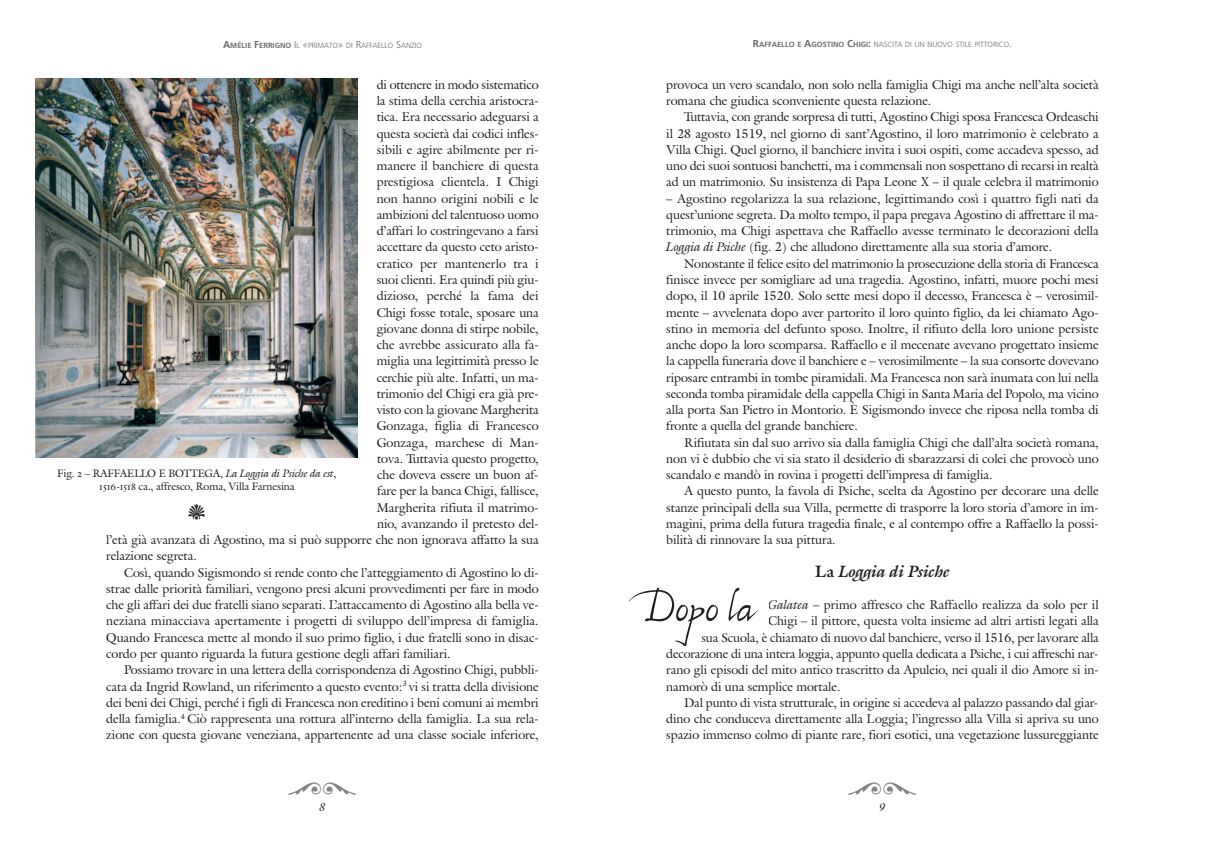
<style>
.page{position:relative;width:1205px;height:851px;background:#fff}
.page>*{position:absolute;margin:0;border:0;box-sizing:border-box;transform-origin:0 0}
.t1{font:57.5px "Michelangelo";color:#231f20}
.t2{font:italic 700 16.25px "Galliard IT Cby BT";color:#231f20}
.t3{font:12.5px/16.2px "Galliard IT Cby BT";color:#231f20;text-align:justify}
.t4{font:italic 11.25px "Galliard IT Cby BT";color:#231f20}
.t5{font:10.62px/12.5px "Galliard ITC Rm O Sty CC";color:#231f20;text-align:center}
.t6{font:300 7.5px "Frutiger";color:#6c6d70}
.s1{font-weight:700;font-size:10px}
.s2{font-weight:700}
.s3{font-size:10px}
.s4{font-family:"Galliard ITC It CC"}
.s5{font-style:italic}
.s6{font-style:normal}
</style>
<div class="page">
<img style="left:35px;top:78px;width:323px;height:379px">
<p class="t6" style="left:223px;top:42px;width:200px"><span class="s1">A</span><span class="s2">MÉLIE</span> <span class="s1">F</span><span class="s2">ERRIGNO</span> <span class="s3">I</span>L <span class="s3">«</span>PRIMATO<span class="s3">»</span> DI <span class="s3">R</span>AFFAELLO <span class="s3">S</span>ANZIO</p>
<p class="t6" style="left:753px;top:42px;width:261px"><span class="s1">R</span><span class="s2">AFFAELLO E</span> <span class="s1">A</span><span class="s2">GOSTINO</span> <span class="s1">C</span><span class="s2">HIGI</span><span class="s1">:</span> NASCITA DI UN NUOVO STILE PITTORICO<span class="s3">.</span></p>
<p class="t3" style="left:377px;top:78px;width:163px">di ottenere in modo sistematico</p>
<p class="t3" style="left:377px;top:94px;width:163px">la stima della cerchia aristocra-</p>
<p class="t3" style="left:377px;top:110px;width:163px">tica. Era necessario adeguarsi a</p>
<p class="t3" style="left:377px;top:127px;width:163px">questa società dai codici infles-</p>
<p class="t3" style="left:377px;top:143px;width:163px">sibili e agire abilmente per ri-</p>
<p class="t3" style="left:377px;top:159px;width:163px">manere il banchiere di questa</p>
<p class="t3" style="left:377px;top:175px;width:163px">prestigiosa clientela. I Chigi</p>
<p class="t3" style="left:377px;top:192px;width:163px">non hanno origini nobili e le</p>
<p class="t3" style="left:377px;top:208px;width:163px">ambizioni del talentuoso uomo</p>
<p class="t3" style="left:377px;top:224px;width:163px">d’affari lo costringevano a farsi</p>
<p class="t3" style="left:377px;top:240px;width:163px">accettare da questo ceto aristo-</p>
<p class="t3" style="left:377px;top:257px;width:163px">cratico per mantenerlo tra i</p>
<p class="t3" style="left:377px;top:273px;width:163px">suoi clienti. Era quindi più giu-</p>
<p class="t3" style="left:377px;top:289px;width:163px">dizioso, perché la fama dei</p>
<p class="t3" style="left:377px;top:305px;width:163px">Chigi fosse totale, sposare una</p>
<p class="t3" style="left:377px;top:322px;width:163px">giovane donna di stirpe nobile,</p>
<p class="t3" style="left:377px;top:338px;width:163px">che avrebbe assicurato alla fa-</p>
<p class="t3" style="left:377px;top:354px;width:163px">miglia una legittimità presso le</p>
<p class="t3" style="left:377px;top:370px;width:163px">cerchie più alte. Infatti, un ma-</p>
<p class="t3" style="left:377px;top:387px;width:163px">trimonio del Chigi era già pre-</p>
<p class="t3" style="left:377px;top:403px;width:163px">visto con la giovane Margherita</p>
<p class="t3" style="left:377px;top:419px;width:163px">Gonzaga, figlia di Francesco</p>
<p class="t3" style="left:377px;top:435px;width:163px">Gonzaga, marchese di Man-</p>
<p class="t3" style="left:377px;top:452px;width:163px">tova. Tuttavia questo progetto,</p>
<p class="t3" style="left:377px;top:468px;width:163px">che doveva essere un buon af-</p>
<p class="t3" style="left:377px;top:484px;width:163px">fare per la banca Chigi, fallisce,</p>
<p class="t3" style="left:377px;top:500px;width:163px">Margherita rifiuta il matrimo-</p>
<p class="t3" style="left:377px;top:517px;width:163px">nio, avanzando il pretesto del-</p>
<p class="t3" style="left:106px;top:533px;width:434px">l’età già avanzata di Agostino, ma si può supporre che non ignorava affatto la sua</p>
<p class="t3" style="left:106px;top:549px;width:92px">relazione segreta.</p>
<p class="t3" style="left:124px;top:565px;width:416px">Così, quando Sigismondo si rende conto che l’atteggiamento di Agostino lo di-</p>
<p class="t3" style="left:106px;top:582px;width:434px">strae dalle priorità familiari, vengono presi alcuni provvedimenti per fare in modo</p>
<p class="t3" style="left:106px;top:598px;width:434px">che gli affari dei due fratelli siano separati. L’attaccamento di Agostino alla bella ve-</p>
<p class="t3" style="left:106px;top:614px;width:434px">neziana minacciava apertamente i progetti di sviluppo dell’impresa di famiglia.</p>
<p class="t3" style="left:106px;top:630px;width:434px">Quando Francesca mette al mondo il suo primo figlio, i due fratelli sono in disac-</p>
<p class="t3" style="left:106px;top:647px;width:346px">cordo per quanto riguarda la futura gestione degli affari familiari.</p>
<p class="t3" style="left:124px;top:663px;width:416px">Possiamo trovare in una lettera della corrispondenza di Agostino Chigi, pubbli-</p>
<p class="t3" style="left:106px;top:679px;width:434px">cata da Ingrid Rowland, un riferimento a questo evento:<sup>3</sup> vi si tratta della divisione</p>
<p class="t3" style="left:106px;top:695px;width:434px">dei beni dei Chigi, perché i figli di Francesca non ereditino i beni comuni ai membri</p>
<p class="t3" style="left:106px;top:712px;width:434px">della famiglia.<sup>4</sup> Ciò rappresenta una rottura all’interno della famiglia. La sua rela-</p>
<p class="t3" style="left:106px;top:728px;width:434px">zione con questa giovane veneziana, appartenente ad una classe sociale inferiore,</p>
<p class="t5" style="left:57px;top:468px;width:281px">Fig. 2 – RAFFAELLO E BOTTEGA, <span class="s4">La Loggia di Psiche da est</span>,<br>1516-1518 ca., affresco, Roma, Villa Farnesina</p>
<p class="t3" style="left:666px;top:78px;width:434px">provoca un vero scandalo, non solo nella famiglia Chigi ma anche nell’alta società romana che giudica sconveniente questa relazione.</p>
<p class="t3" style="left:666px;top:110px;width:434px;text-indent:18px">Tuttavia, con grande sorpresa di tutti, Agostino Chigi sposa Francesca Ordeaschi il 28 agosto 1519, nel giorno di sant’Agostino, il loro matrimonio è celebrato a Villa Chigi. Quel giorno, il banchiere invita i suoi ospiti, come accadeva spesso, ad uno dei suoi sontuosi banchetti, ma i commensali non sospettano di recarsi in realtà ad un matrimonio. Su insistenza di Papa Leone X – il quale celebra il matrimonio</p>
<p class="t3" style="left:666px;top:192px;width:434px">– Agostino regolarizza la sua relazione, legittimando così i quattro figli nati da quest’unione segreta. Da molto tempo, il papa pregava Agostino di affrettare il ma&shy;trimonio, ma Chigi aspettava che Raffaello avesse terminato le decorazioni della <span class="s5">Loggia di Psiche</span> (fig. 2) che alludono direttamente alla sua storia d’amore.</p>
<p class="t3" style="left:666px;top:257px;width:434px;text-indent:18px">Nonostante il felice esito del matrimonio la prosecuzione della storia di Francesca finisce invece per somigliare ad una tragedia. Agostino, infatti, muore pochi mesi dopo, il 10 aprile 1520. Solo sette mesi dopo il decesso, Francesca è – verosimil&shy;mente – avvelenata dopo aver partorito il loro quinto figlio, da lei chiamato Ago&shy;stino in memoria del defunto sposo. Inoltre, il rifiuto della loro unione persiste anche dopo la loro scomparsa. Raffaello e il mecenate avevano progettato insieme la cappella funeraria dove il banchiere e – verosimilmente – la sua consorte dovevano riposare entrambi in tombe piramidali. Ma Francesca non sarà inumata con lui nella seconda tomba piramidale della cappella Chigi in Santa Maria del Popolo, ma vicino alla porta San Pietro in Montorio. È Sigismondo invece che riposa nella tomba di fronte a quella del grande banchiere.</p>
<p class="t3" style="left:666px;top:435px;width:434px;text-indent:18px">Rifiutata sin dal suo arrivo sia dalla famiglia Chigi che dall’alta società romana, non vi è dubbio che vi sia stato il desiderio di sbarazzarsi di colei che provocò uno scandalo e mandò in rovina i progetti dell’impresa di famiglia.</p>
<p class="t3" style="left:666px;top:484px;width:434px;text-indent:18px">A questo punto, la favola di Psiche, scelta da Agostino per decorare una delle stanze principali della sua Villa, permette di trasporre la loro storia d’amore in im&shy;magini, prima della futura tragedia finale, e al contempo offre a Raffaello la possi&shy;bilità di rinnovare la sua pittura.</p>
<h2 class="t2" style="left:815px;top:564px;width:136px"><span class="s6">La</span> Loggia di Psiche</h2>
<p class="t3" style="left:768px;top:598px;width:332px"><span class="s5">Galatea</span> – primo affresco che Raffaello realizza da solo per il</p>
<p class="t3" style="left:768px;top:614px;width:332px">Chigi – il pittore, questa volta insieme ad altri artisti legati alla</p>
<p class="t3" style="left:701px;top:630px;width:399px">sua Scuola, è chiamato di nuovo dal banchiere, verso il 1516, per lavorare alla</p>
<p class="t3" style="left:666px;top:647px;width:433px">decorazione di una intera loggia, appunto quella dedicata a Psiche, i cui affreschi nar-</p>
<p class="t3" style="left:666px;top:663px;width:434px">rano gli episodi del mito antico trascritto da Apuleio, nei quali il dio Amore si in-</p>
<p class="t3" style="left:666px;top:679px;width:176px">namorò di una semplice mortale.</p>
<p class="t3" style="left:684px;top:695px;width:416px">Dal punto di vista strutturale, in origine si accedeva al palazzo passando dal giar-</p>
<p class="t3" style="left:666px;top:712px;width:434px">dino che conduceva direttamente alla Loggia; l’ingresso alla Villa si apriva su uno</p>
<p class="t3" style="left:666px;top:728px;width:434px">spazio immenso colmo di piante rare, fiori esotici, una vegetazione lussureggiante</p>
<h1 class="t1" style="left:644px;top:567px;width:112px">Dopola</h1>
<p class="t4" style="left:320px;top:802px;width:7px">8</p>
<p class="t4" style="left:879px;top:802px;width:7px">9</p>
</div>
